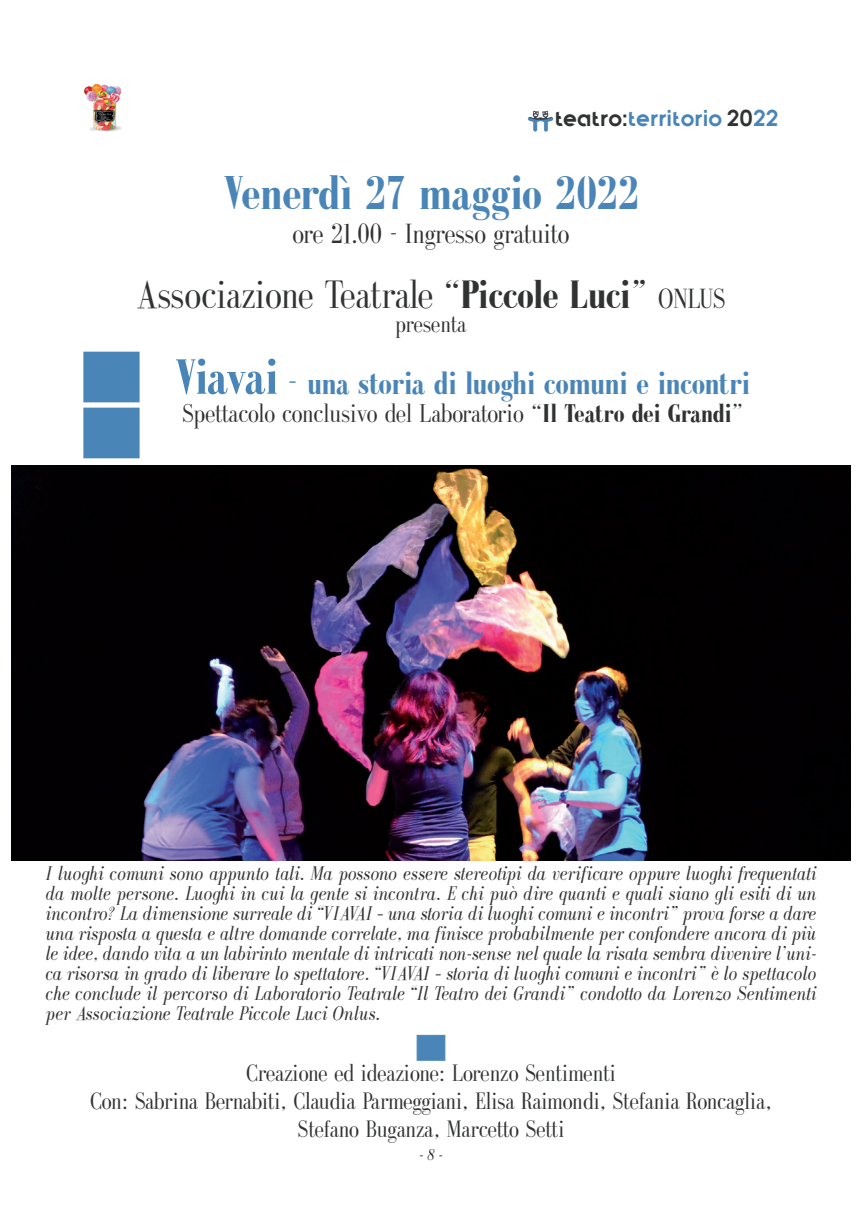
<style>
.page{position:relative;width:862px;height:1214px;background:#fff}
.page>*{position:absolute;margin:0;border:0;box-sizing:border-box;transform-origin:0 0}
.t1{font:700 48px "Galileo FLF";color:#4a85b7}
.t2{font:40px "Galileo FLF";color:#313232}
.t3{font:700 32px "Galileo FLF";letter-spacing:-.015em;color:#4a85b7}
.t4{font:28px "Galileo FLF";letter-spacing:-.01em;color:#313232}
.t5{font:26px "Galileo FLF";letter-spacing:-.02em;color:#313232}
.t6{font:24px/28px "Galileo FLF";color:#313232;text-align:center}
.t7{font:700 22.8px "Quantify";color:#4985b8}
.t8{font:italic 20px/20px "Galileo FLF";color:#313232;text-align:justify}
.t9{font:italic 16px "Galileo FLF";color:#231f20}
.s1{color:#313232}
.s2{color:#2e3133}
.s3{color:#4a85b7}
.s4{font-weight:700}
.s5{font-size:28px}
.s6{font-size:50px}
.s7{font-size:36px}
</style>
<div class="page">
<img style="left:528px;top:110px;width:26px;height:22px">
<img style="left:84px;top:84px;width:38px;height:48px">
<div style="left:83px;top:351px;width:57px;height:51px;background:#4a85b7;border:2px solid #4a85b7"></div>
<div style="left:83px;top:407px;width:57px;height:51px;background:#4a85b7;border:2px solid #4a85b7"></div>
<div style="left:417px;top:1034px;width:28px;height:26px;background:#4a85b7;border:1px solid #4a85b7"></div>
<img style="left:11px;top:465px;width:839px;height:395px">
<p class="t7" style="left:555px;top:106px;width:225px"><span class="s1">teatro</span><span class="s2">:</span>territorio <span class="s1">20</span><span class="s3">22</span></p>
<h1 class="t1" style="left:223px;top:169px;width:417px">Venerdì 27 maggio 2022</h1>
<h3 class="t4" style="left:292px;top:219px;width:279px">ore 21.00 - Ingresso gratuito</h3>
<h2 class="t2" style="left:137px;top:275px;width:590px">Associazione Teatrale “<span class="s4">Piccole Luci”</span> <span class="s5">ONLUS</span></h2>
<p class="t6" style="left:395px;top:311px;width:73px">presenta</p>
<h3 class="t3" style="left:175px;top:367px;width:577px"><span class="s6">Viavai</span> <span class="s7">-</span> una storia di luoghi comuni e incontri</h3>
<h3 class="t5" style="left:183px;top:400px;width:561px">Spettacolo conclusivo del Laboratorio “<span class="s4">Il Teatro dei Grandi</span>”</h3>
<p class="t8" style="left:46px;top:864px;width:772px">I luoghi comuni sono appunto tali. Ma possono essere stereotipi da verificare oppure luoghi frequentati da molte persone. Luoghi in cui la gente si incontra. E chi può dire quanti e quali siano gli esiti di un incontro? La dimensione surreale di “VIAVAI – una storia di luoghi comuni e incontri” prova forse a dare una risposta a questa e altre domande correlate, ma finisce probabilmente per confondere ancora di più le idee, dando vita a un labirinto mentale di intricati non-sense nel quale la risata sembra divenire l’uni&shy;ca risorsa in grado di liberare lo spettatore. “VIAVAI – storia di luoghi comuni e incontri” è lo spettacolo che conclude il percorso di Laboratorio Teatrale “Il Teatro dei Grandi” condotto da Lorenzo Sentimenti per Associazione Teatrale Piccole Luci Onlus.</p>
<p class="t6" style="left:90px;top:1059px;width:683px">Creazione ed ideazione: Lorenzo Sentimenti<br>Con: Sabrina Bernabiti, Claudia Parmeggiani, Elisa Raimondi, Stefania Roncaglia,<br>Stefano Buganza, Marcetto Setti</p>
<p class="t9" style="left:419px;top:1146px;width:25px">- 8 -</p>
</div>
